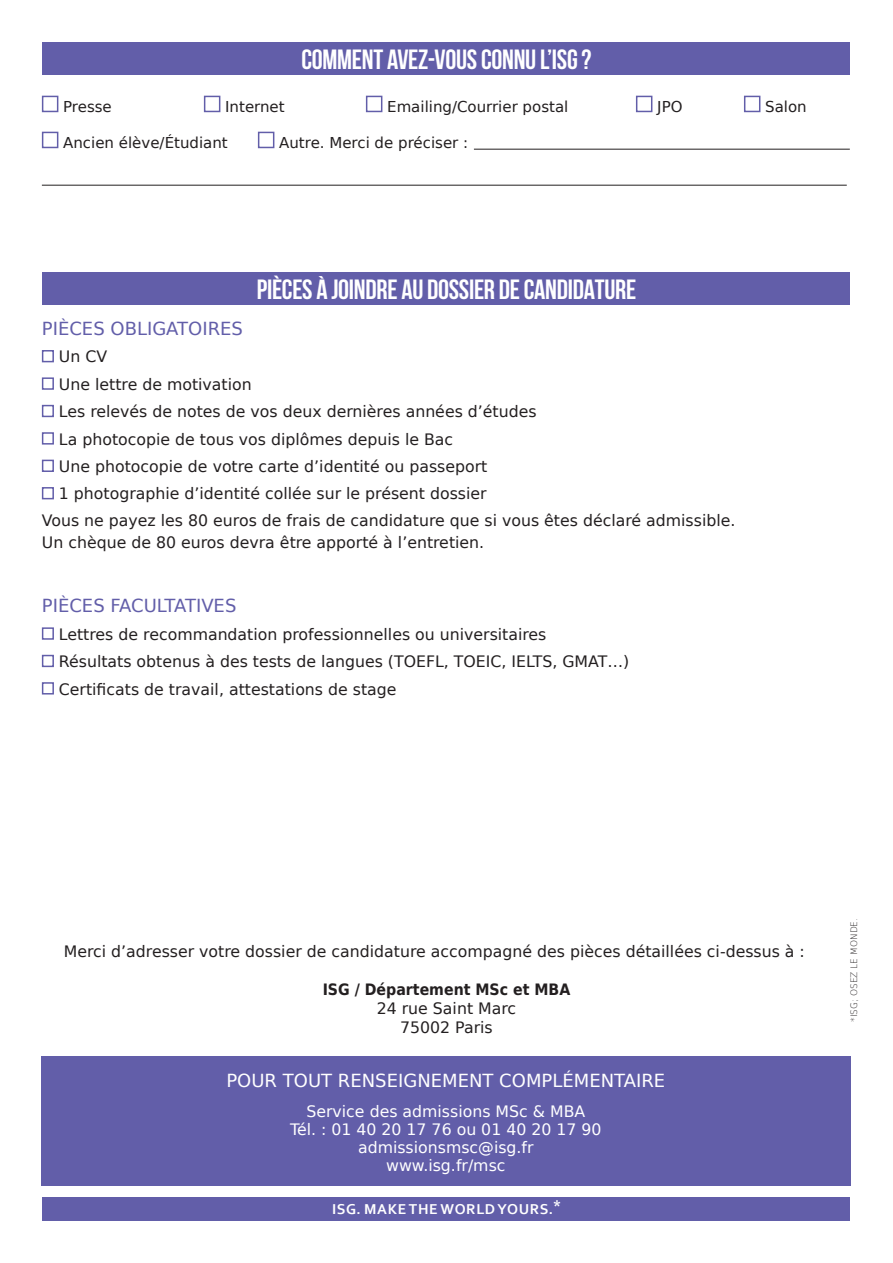
<style>
.page{position:relative;width:893px;height:1263px;background:#fff}
.page>*{position:absolute;margin:0;border:0;box-sizing:border-box;transform-origin:0 0}
.t1{font:700 27.75px "Bebas Neue";letter-spacing:-.01em;color:#fff}
.t2{font:18px "DejaVu Sans";color:#625ea9}
.t3{font:18px "DejaVu Sans";color:#fff}
.t4{font:15.75px/27.5px "DejaVu Sans";color:#231f20;text-align:center}
.t5{font:15.75px/18px "DejaVu Sans";color:#fff;text-align:center}
.t6{font:700 15.75px "DejaVu Sans Condensed";color:#231f20}
.t7{font:15px "DejaVu Sans";color:#231f20}
.t8{font:700 15px "Corbel";letter-spacing:.04em;color:#fff}
.t9{font:200 9px "DejaVu Sans";color:#231f20}
</style>
<div class="page">
<hr style="left:474px;top:149px;width:376px;height:1px;background:#231f20">
<hr style="left:42px;top:185px;width:805px;height:1px;background:#231f20">
<div style="left:42px;top:96px;width:16px;height:16px;border:2px solid #625ea9"></div>
<div style="left:204px;top:96px;width:16px;height:16px;border:2px solid #625ea9"></div>
<div style="left:366px;top:96px;width:16px;height:16px;border:2px solid #625ea9"></div>
<div style="left:636px;top:96px;width:16px;height:16px;border:2px solid #625ea9"></div>
<div style="left:744px;top:96px;width:16px;height:16px;border:2px solid #625ea9"></div>
<div style="left:42px;top:132px;width:16px;height:16px;border:2px solid #625ea9"></div>
<div style="left:258px;top:132px;width:16px;height:16px;border:2px solid #625ea9"></div>
<div style="left:43px;top:1196px;width:807px;height:24px;background:#625ea9"></div>
<div style="left:42px;top:350px;width:12px;height:12px;background:#fff;border:2px solid #625ea9"></div>
<div style="left:42px;top:377px;width:12px;height:13px;background:#fff;border:2px solid #625ea9"></div>
<div style="left:42px;top:405px;width:12px;height:12px;background:#fff;border:2px solid #625ea9"></div>
<div style="left:42px;top:432px;width:12px;height:13px;background:#fff;border:2px solid #625ea9"></div>
<div style="left:42px;top:460px;width:12px;height:12px;background:#fff;border:2px solid #625ea9"></div>
<div style="left:42px;top:487px;width:12px;height:12px;background:#fff;border:2px solid #625ea9"></div>
<div style="left:42px;top:627px;width:12px;height:13px;background:#fff;border:2px solid #625ea9"></div>
<div style="left:42px;top:655px;width:12px;height:12px;background:#fff;border:2px solid #625ea9"></div>
<div style="left:42px;top:682px;width:12px;height:12px;background:#fff;border:2px solid #625ea9"></div>
<div style="left:41px;top:1056px;width:809px;height:130px;background:#625ea9"></div>
<div style="left:43px;top:43px;width:807px;height:32px;background:#625ea9"></div>
<div style="left:43px;top:272px;width:807px;height:32px;background:#625ea9"></div>
<h1 class="t1" style="left:301px;top:44px;width:292px">COMMENT AVEZ-VOUS CONNU L’ISG ?</h1>
<p class="t7" style="left:63px;top:95px;width:50px">Presse</p>
<p class="t7" style="left:225px;top:95px;width:61px">Internet</p>
<p class="t7" style="left:387px;top:95px;width:183px">Emailing/Courrier postal</p>
<p class="t7" style="left:657px;top:95px;width:27px">JPO</p>
<p class="t7" style="left:765px;top:95px;width:43px">Salon</p>
<p class="t7" style="left:63px;top:131px;width:166px">Ancien élève/Étudiant</p>
<p class="t7" style="left:279px;top:131px;width:190px">Autre. Merci de préciser :</p>
<h1 class="t1" style="left:257px;top:274px;width:381px">PIÈCES À JOINDRE AU DOSSIER DE CANDIDATURE</h1>
<p class="t2" style="left:42px;top:314px;width:203px">PIÈCES OBLIGATOIRES</p>
<p class="t4" style="left:59px;top:343px;width:50px">Un CV</p>
<p class="t4" style="left:59px;top:370px;width:194px">Une lettre de motivation</p>
<p class="t4" style="left:59px;top:397px;width:479px">Les relevés de notes de vos deux dernières années d’études</p>
<p class="t4" style="left:59px;top:425px;width:396px">La photocopie de tous vos diplômes depuis le Bac</p>
<p class="t4" style="left:59px;top:452px;width:430px">Une photocopie de votre carte d’identité ou passeport</p>
<p class="t4" style="left:59px;top:480px;width:429px">1 photographie d’identité collée sur le présent dossier</p>
<p class="t4" style="left:42px;top:506px;width:695px">Vous ne payez les 80 euros de frais de candidature que si vous êtes déclaré admissible.</p>
<p class="t4" style="left:42px;top:528px;width:444px">Un chèque de 80 euros devra être apporté à l’entretien.</p>
<p class="t2" style="left:42px;top:591px;width:196px">PIÈCES FACULTATIVES</p>
<p class="t4" style="left:59px;top:620px;width:572px;text-align:left">Lettres de recommandation professionnelles ou universitaires<br>Résultats obtenus à des tests de langues (TOEFL, TOEIC, IELTS, GMAT…)<br>Certificats de travail, attestations de stage</p>
<p class="t4" style="left:64px;top:937px;width:743px">Merci d’adresser votre dossier de candidature accompagné des pièces détaillées ci-dessus à :</p>
<p class="t6" style="left:323px;top:976px;width:249px">ISG / Département MSc et MBA</p>
<p class="t4" style="left:377px;top:998px;width:141px;line-height:18.9px">24 rue Saint Marc<br>75002 Paris</p>
<p class="t3" style="left:226px;top:1066px;width:440px">POUR TOUT RENSEIGNEMENT COMPLÉMENTAIRE</p>
<p class="t5" style="left:290px;top:1102px;width:313px">Service des admissions MSc &amp; MBA<br>Tél. : 01 40 20 17 76 ou 01 40 20 17 90 admissionsmsc@isg.fr<br>www.isg.fr/msc</p>
<p class="t8" style="left:332px;top:1200px;width:230px">ISG. MAKE THE WORLD YOURS.*</p>
<p class="t9" style="left:847px;top:1022px;width:105px;rotate:-90deg">*ISG; OSEZ LE MONDE.</p>
</div>
